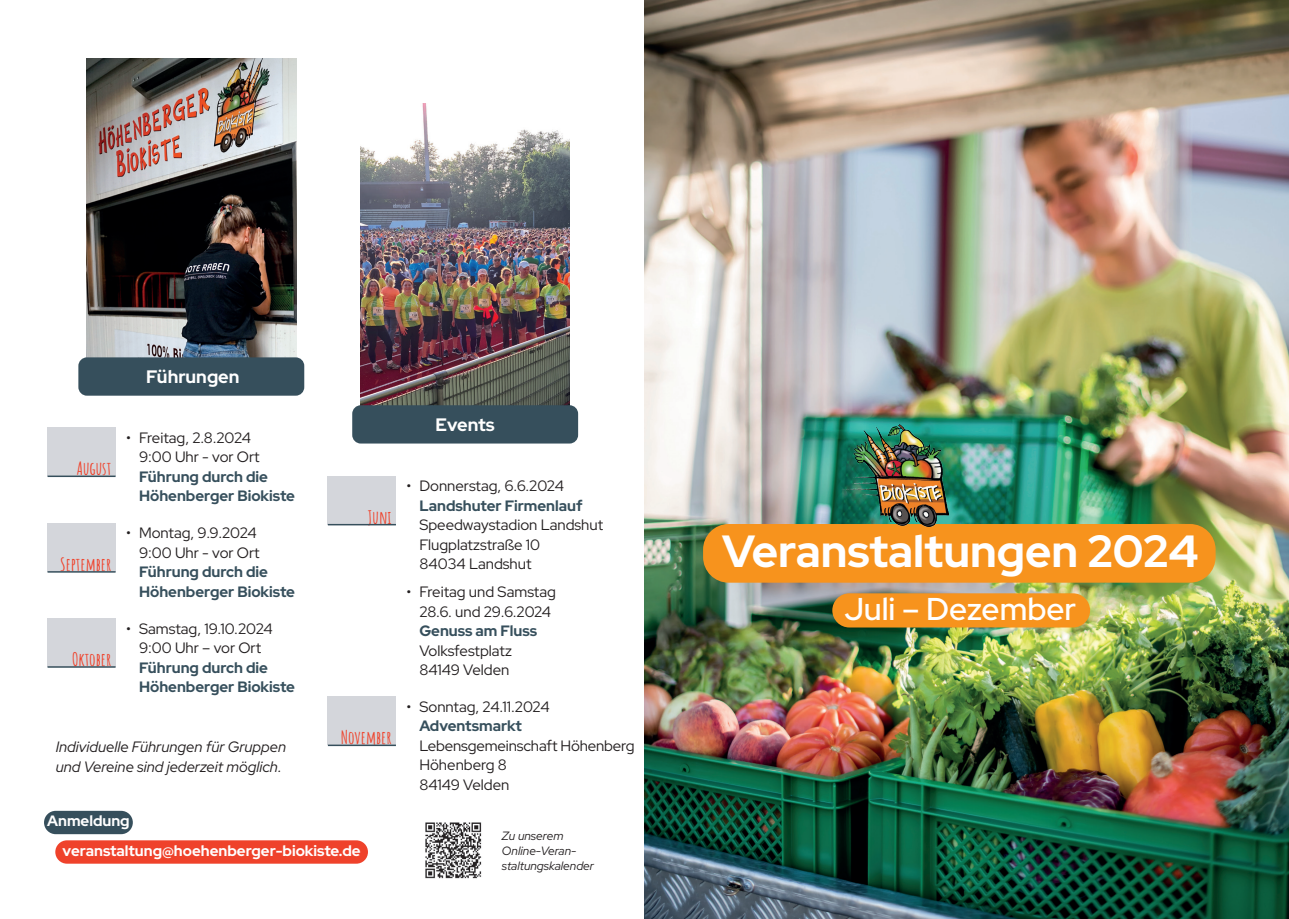
<style>
.page{position:relative;width:1289px;height:919px;background:#fff}
.page>*{position:absolute;margin:0;border:0;box-sizing:border-box;transform-origin:0 0}
.t1{font:700 45px "Red Hat Display";color:#fff}
.t2{font:500 31.5px "Red Hat Display";color:#fff}
.Monate{font:700 18px "Amatic SC";color:#ef422b}
.Veranstaltung{font:800 18px "Red Hat Display";color:#fff}
.t3{font:15px/19.5px "Red Hat Display";color:#231f20}
.t4{font:700 15px/19.5px "Red Hat Display";color:#364f5c}
.t5{font:italic 15px/19.5px "Red Hat Display";color:#231f20}
.t6{font:700 15px "Red Hat Display";color:#fff}
.t7{font:italic 12px/15px "Red Hat Display";color:#231f20}
.s1{font-weight:400;color:#231f20}
.s2{font-weight:700;color:#364f5c}
</style>
<div class="page">
<img style="left:644px;top:0;width:644px;height:918px">
<div style="left:703px;top:524px;width:512px;height:58px;background:#f7931d;border-radius:26px"></div>
<div style="left:832px;top:593px;width:258px;height:34px;background:#f7931d;border-radius:17px"></div>
<img style="left:841px;top:424px;width:107px;height:102px">
<img style="left:87px;top:58px;width:209px;height:299px">
<img style="left:360px;top:103px;width:210px;height:302px">
<div style="left:78px;top:357px;width:226px;height:38px;background:#364f5c;border-radius:9px"></div>
<div style="left:352px;top:405px;width:226px;height:38px;background:#364f5c;border-radius:9px"></div>
<div style="left:48px;top:523px;width:68px;height:49px;background:#d4d6db"></div>
<hr style="left:48px;top:571px;width:68px;height:1px;background:#364f5c">
<div style="left:48px;top:618px;width:68px;height:49px;background:#d4d6db"></div>
<hr style="left:48px;top:666px;width:68px;height:1px;background:#364f5c">
<div style="left:48px;top:427px;width:68px;height:49px;background:#d4d6db"></div>
<hr style="left:48px;top:475px;width:68px;height:2px;background:#364f5c">
<div style="left:328px;top:476px;width:68px;height:48px;background:#d4d6db"></div>
<hr style="left:328px;top:524px;width:68px;height:1px;background:#364f5c">
<div style="left:328px;top:696px;width:68px;height:49px;background:#d4d6db"></div>
<hr style="left:328px;top:744px;width:68px;height:2px;background:#364f5c">
<div style="left:44px;top:810px;width:89px;height:24px;background:#364f5c;border-radius:12px"></div>
<div style="left:55px;top:840px;width:313px;height:23px;background:#ef422b;border-radius:12px"></div>
<img style="left:425px;top:822px;width:57px;height:57px">
<p class="Veranstaltung" style="left:146px;top:365px;width:95px">Führungen</p>
<p class="Monate" style="left:77px;top:454px;width:36px">August</p>
<p class="Monate" style="left:60px;top:550px;width:53px">September</p>
<p class="Monate" style="left:72px;top:645px;width:41px">Oktober</p>
<p class="t4" style="left:139px;top:427px;width:158px;text-indent:-13px"><span class="s1">• Freitag, 2.8.2024<br>9:00 Uhr - vor Ort<br></span>Führung durch die<br>Höhenberger Biokiste</p>
<p class="t4" style="left:139px;top:523px;width:158px;text-indent:-13px"><span class="s1">• Montag, 9.9.2024<br>9:00 Uhr - vor Ort<br></span>Führung durch die<br>Höhenberger Biokiste</p>
<p class="t4" style="left:139px;top:618px;width:158px;text-indent:-13px"><span class="s1">• Samstag, 19.10.2024<br>9:00 Uhr – vor Ort<br></span>Führung durch die<br>Höhenberger Biokiste</p>
<p class="t5" style="left:56px;top:737px;width:232px">Individuelle Führungen für Gruppen und Vereine sind jederzeit möglich.</p>
<p class="Monate" style="left:367px;top:503px;width:26px">Juni</p>
<p class="Monate" style="left:341px;top:723px;width:52px">November</p>
<p class="t6" style="left:47px;top:811px;width:84px">Anmeldung</p>
<p class="t6" style="left:63px;top:840px;width:299px">veranstaltung@hoehenberger-biokiste.de</p>
<p class="Veranstaltung" style="left:435px;top:413px;width:61px">Events</p>
<p class="t3" style="left:419px;top:476px;width:185px;text-indent:-13px">• Donnerstag, 6.6.2024<br><span class="s2">Landshuter Firmenlauf<br></span>Speedwaystadion Landshut<br>Flugplatzstraße 10<br>84034 Landshut</p>
<p class="t3" style="left:419px;top:582px;width:138px;text-indent:-13px">• Freitag und Samstag<br>28.6. und 29.6.2024<br><span class="s2">Genuss am Fluss<br></span>Volksfestplatz<br>84149 Velden</p>
<p class="t3" style="left:419px;top:696px;width:217px;text-indent:-13px">• Sonntag, 24.11.2024<br><span class="s2">Adventsmarkt<br></span>Lebensgemeinschaft Höhenberg<br>Höhenberg 8<br>84149 Velden</p>
<p class="t7" style="left:502px;top:827px;width:93px">Zu unserem<br>Online-Veran&shy;staltungskalender</p>
<p class="t1" style="left:722px;top:521px;width:478px">Veranstaltungen 2024</p>
<p class="t2" style="left:844px;top:588px;width:233px">Juli – Dezember</p>
</div>
